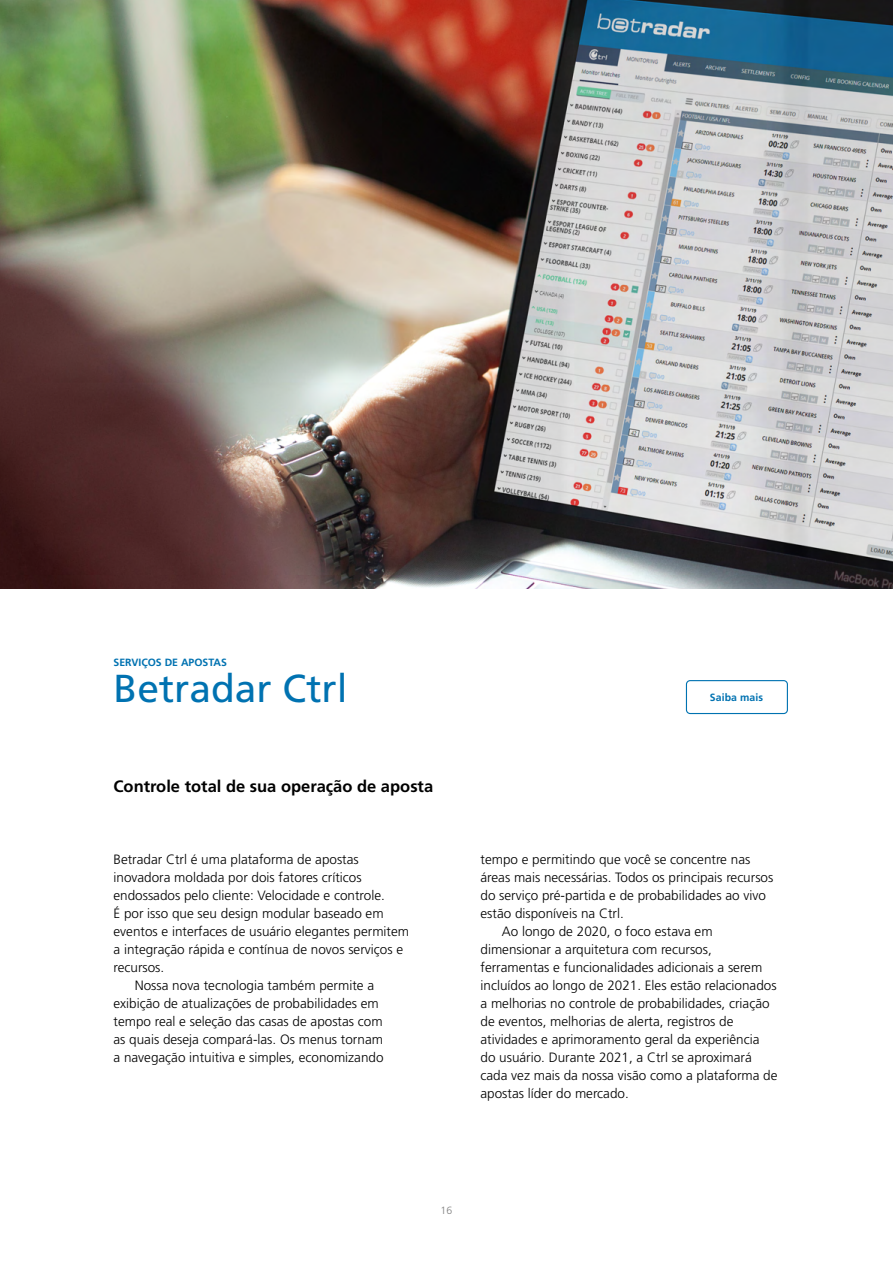
<style>
.page{position:relative;width:893px;height:1263px;background:#fff}
.page>*{position:absolute;margin:0;border:0;box-sizing:border-box;transform-origin:0 0}
.headline{font:39px "Frutiger LT Std";color:#0072b1}
.introduction{font:700 16.5px "Frutiger LT Std";color:#000}
.body_indent{font:300 13.5px/18px "Frutiger LT Std";color:#000}
.body{font:300 13.5px/18px "Frutiger LT Std";color:#000}
.callouts{font:700 10.5px "Frutiger LT Std";color:#0072b1}
.t1{font:300 10.5px "Frutiger LT Std";color:#808080}
</style>
<div class="page">
<img style="left:0;top:0;width:893px;height:588px">
<div style="left:686px;top:680px;width:102px;height:34px;border:1px solid #0072b1;border-radius:4px"></div>
<p class="callouts" style="left:114px;top:656px;width:115px">SERVIÇOS DE APOSTAS</p>
<p class="headline" style="left:114px;top:666px;width:236px">Betradar Ctrl</p>
<p class="introduction" style="left:114px;top:777px;width:321px">Controle total de sua operação de aposta</p>
<p class="body" style="left:114px;top:851px;width:297px">Betradar Ctrl é uma plataforma de apostas inovadora moldada por dois fatores críticos endossados pelo cliente: Velocidade e controle.<br>É por isso que seu design modular baseado em eventos e interfaces de usuário elegantes permitem a integração rápida e contínua de novos serviços e recursos.</p>
<p class="body_indent" style="left:114px;top:977px;width:272px;text-indent:21px">Nossa nova tecnologia também permite a exibição de atualizações de probabilidades em tempo real e seleção das casas de apostas com as quais deseja compará-las. Os menus tornam a navegação intuitiva e simples, economizando</p>
<p class="callouts" style="left:710px;top:691px;width:55px">Saiba mais</p>
<p class="body_indent" style="left:480px;top:851px;width:294px">tempo e permitindo que você se concentre nas áreas mais necessárias. Todos os principais recursos do serviço pré-partida e de probabilidades ao vivo estão disponíveis na Ctrl.</p>
<p class="body_indent" style="left:480px;top:923px;width:299px;text-indent:21px">Ao longo de 2020, o foco estava em dimensionar a arquitetura com recursos, ferramentas e funcionalidades adicionais a serem incluídos ao longo de 2021. Eles estão relacionados a melhorias no controle de probabilidades, criação de eventos, melhorias de alerta, registros de atividades e aprimoramento geral da experiência do usuário. Durante 2021, a Ctrl se aproximará cada vez mais da nossa visão como a plataforma de apostas líder do mercado.</p>
<p class="t1" style="left:441px;top:1205px;width:13px">16</p>
</div>
